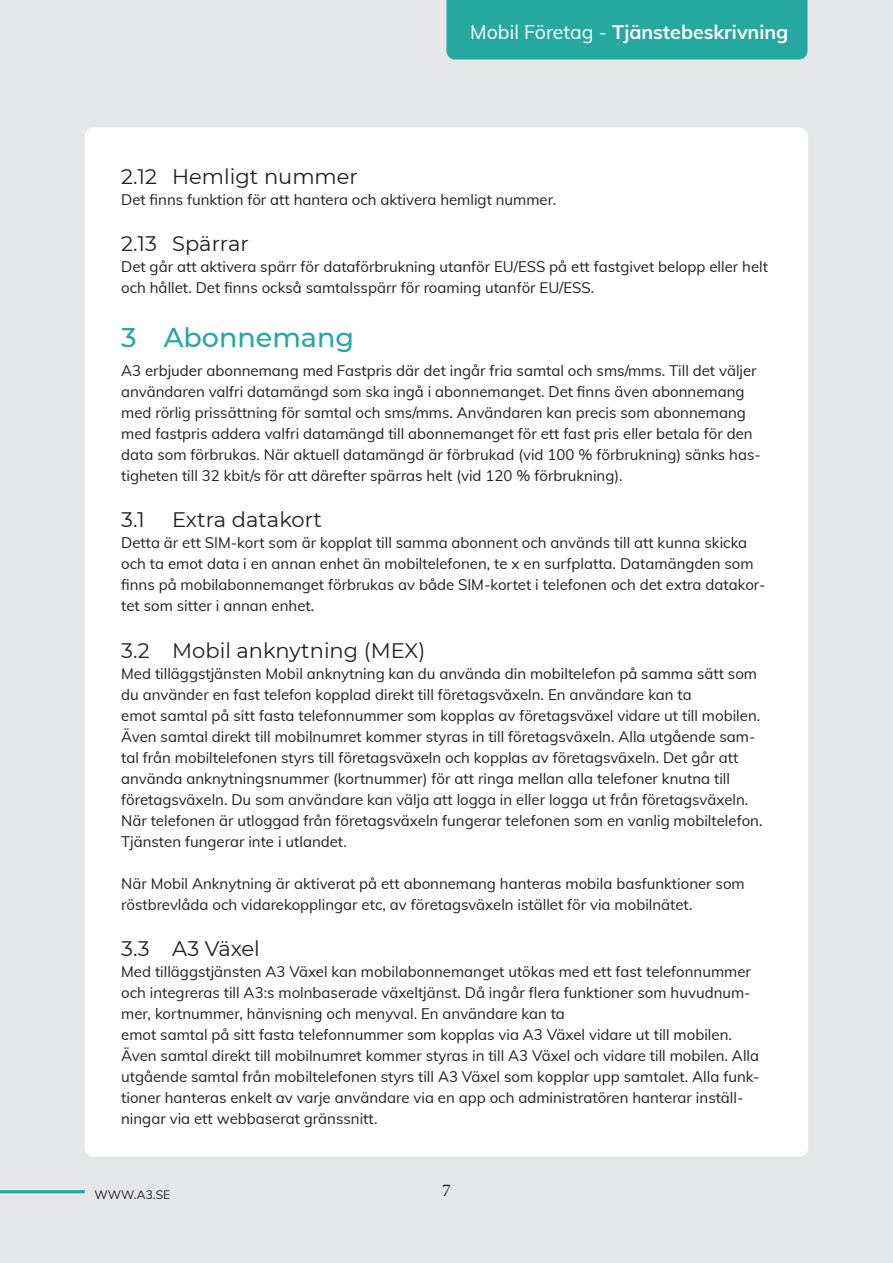
<style>
.page{position:relative;width:893px;height:1263px;background:#e6e7e9}
.page>*{position:absolute;margin:0;border:0;box-sizing:border-box;transform-origin:0 0}
.t1{font:500 27px "Montserrat";color:#24a8a0}
.t2{font:21px "Montserrat";color:#231f20}
.t3{font:700 19.5px "Muli";color:#fff}
.t4{font:18px "Minion Pro";color:#231f20}
.Normal_10_Muli{font:15px/21px "Muli";color:#231f20}
.t5{font:12px "Muli";color:#231f20}
.s1{font-weight:400}
</style>
<div class="page">
<div style="left:446px;top:0;width:361px;height:60px;background:#24a8a0"></div>
<div style="left:85px;top:128px;width:723px;height:1029px;background:#fff;border-radius:9px"></div>
<hr style="left:0;top:1190px;width:85px;height:3px;background:#24a8a0">
<h3 class="t3" style="left:470px;top:17px;width:320px"><span class="s1">Mobil Företag -</span> Tjänstebeskrivning</h3>
<p class="t2" style="left:121px;top:162px;width:238px">2.12 Hemligt nummer</p>
<p class="Normal_10_Muli" style="left:121px;top:188px;width:437px">Det finns funktion för att hantera och aktivera hemligt nummer.</p>
<p class="t2" style="left:121px;top:229px;width:129px">2.13 Spärrar</p>
<p class="Normal_10_Muli" style="left:121px;top:256px;width:648px">Det går att aktivera spärr för dataförbrukning utanför EU/ESS på ett fastgivet belopp eller helt och hållet. Det finns också samtalsspärr för roaming utanför EU/ESS.</p>
<p class="t1" style="left:121px;top:318px;width:235px">3 Abonnemang</p>
<p class="Normal_10_Muli" style="left:121px;top:360px;width:641px">A3 erbjuder abonnemang med Fastpris där det ingår fria samtal och sms/mms. Till det väljer användaren valfri datamängd som ska ingå i abonnemanget. Det finns även abonnemang med rörlig prissättning för samtal och sms/mms. Användaren kan precis som abonnemang med fastpris addera valfri datamängd till abonnemanget för ett fast pris eller betala för den data som förbrukas. När aktuell datamängd är förbrukad (vid 100 % förbrukning) sänks has&shy;tigheten till 32 kbit/s för att därefter spärras helt (vid 120 % förbrukning).</p>
<p class="t2" style="left:121px;top:505px;width:25px">3.1</p>
<p class="t2" style="left:172px;top:505px;width:151px">Extra datakort</p>
<p class="Normal_10_Muli" style="left:121px;top:532px;width:646px">Detta är ett SIM-kort som är kopplat till samma abonnent och används till att kunna skicka och ta emot data i en annan enhet än mobiltelefonen, te x en surfplatta. Datamängden som finns på mobilabonnemanget förbrukas av både SIM-kortet i telefonen och det extra datakor&shy;tet som sitter i annan enhet.</p>
<p class="t2" style="left:121px;top:636px;width:306px">3.2 Mobil anknytning (MEX)</p>
<p class="Normal_10_Muli" style="left:121px;top:662px;width:637px">Med tilläggstjänsten Mobil anknytning kan du använda din mobiltelefon på samma sätt som du använder en fast telefon kopplad direkt till företagsväxeln. En användare kan ta</p>
<p class="Normal_10_Muli" style="left:121px;top:704px;width:641px">emot samtal på sitt fasta telefonnummer som kopplas av företagsväxel vidare ut till mobilen.</p>
<p class="Normal_10_Muli" style="left:121px;top:725px;width:643px">Även samtal direkt till mobilnumret kommer styras in till företagsväxeln. Alla utgående sam&shy;tal från mobiltelefonen styrs till företagsväxeln och kopplas av företagsväxeln. Det går att använda anknytningsnummer (kortnummer) för att ringa mellan alla telefoner knutna till företagsväxeln. Du som användare kan välja att logga in eller logga ut från företagsväxeln.<br>När telefonen är utloggad från företagsväxeln fungerar telefonen som en vanlig mobiltelefon.<br>Tjänsten fungerar inte i utlandet.</p>
<p class="Normal_10_Muli" style="left:121px;top:872px;width:625px">När Mobil Anknytning är aktiverat på ett abonnemang hanteras mobila basfunktioner som röstbrevlåda och vidarekopplingar etc, av företagsväxeln istället för via mobilnätet.</p>
<p class="t2" style="left:121px;top:934px;width:140px">3.3 A3 Växel</p>
<p class="Normal_10_Muli" style="left:121px;top:960px;width:631px;text-align:justify">Med tilläggstjänsten A3 Växel kan mobilabonnemanget utökas med ett fast telefonnummer och integreras till A3:s molnbaserade växeltjänst. Då ingår flera funktioner som huvudnum&shy;mer, kortnummer, hänvisning och menyval. En användare kan ta</p>
<p class="Normal_10_Muli" style="left:121px;top:1023px;width:612px">emot samtal på sitt fasta telefonnummer som kopplas via A3 Växel vidare ut till mobilen.</p>
<p class="Normal_10_Muli" style="left:121px;top:1044px;width:640px">Även samtal direkt till mobilnumret kommer styras in till A3 Växel och vidare till mobilen. Alla utgående samtal från mobiltelefonen styrs till A3 Växel som kopplar upp samtalet. Alla funk&shy;tioner hanteras enkelt av varje användare via en app och administratören hanterar inställ&shy;ningar via ett webbaserat gränssnitt.</p>
<p class="t5" style="left:94px;top:1186px;width:77px">WWW.A3.SE</p>
<p class="t4" style="left:442px;top:1178px;width:10px">7</p>
</div>
